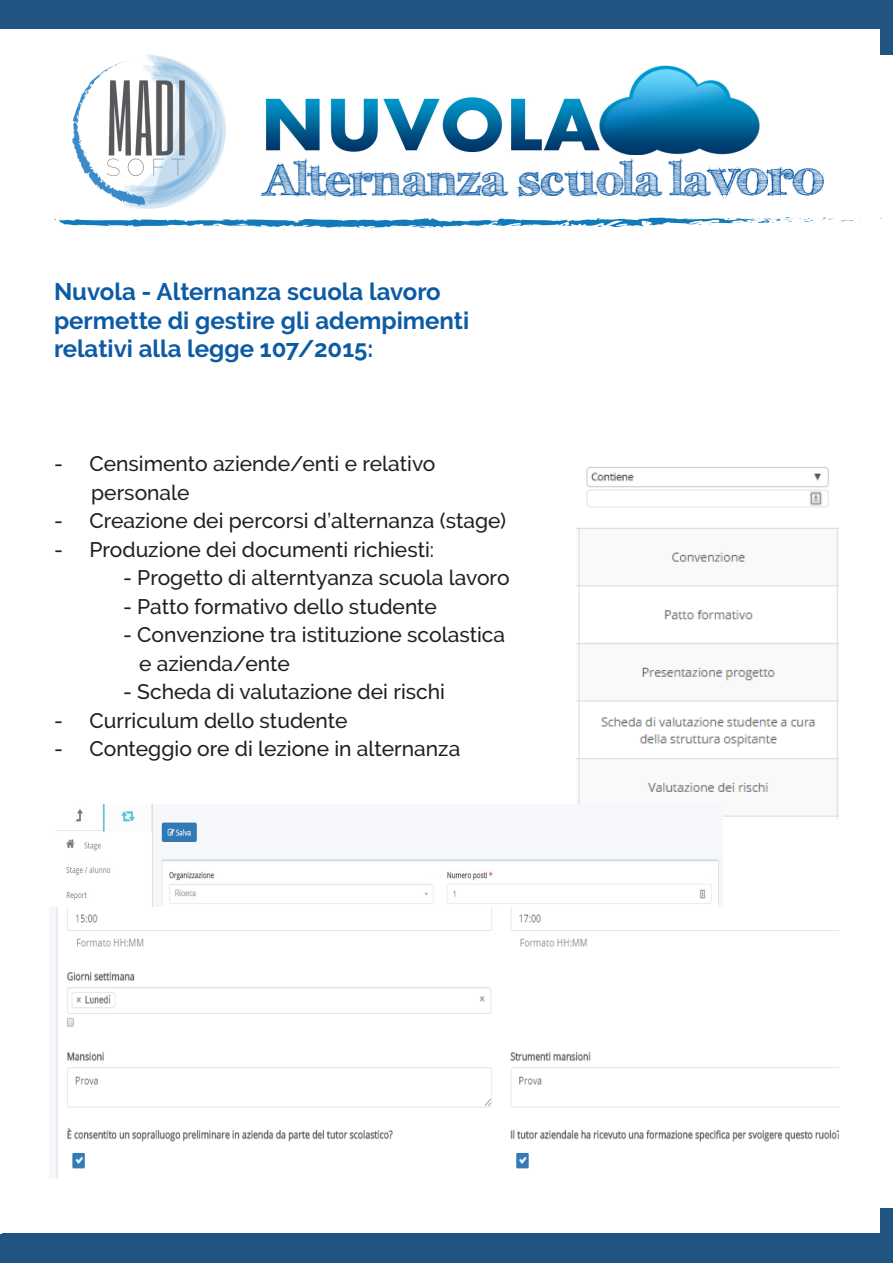
<style>
.page{position:relative;width:893px;height:1263px;background:#fff}
.page>*{position:absolute;margin:0;border:0;box-sizing:border-box;transform-origin:0 0}
.t1{font:700 45px "FFF Tusj";color:#0d5ba5}
.t2{font:700 24px "Raleway";color:#0d5ba5}
.t3{font:500 21px "Raleway";color:#231f20}
.s1{font-size:52.5px}
</style>
<div class="page">
<img style="left:72px;top:54px;width:154px;height:155px">
<div style="left:0;top:0;width:893px;height:29px;background:#1f5580"></div>
<svg style="left:821px;top:217px;width:40px;height:5px"></svg>
<svg style="left:54px;top:217px;width:759px;height:11px"></svg>
<img style="left:266px;top:65px;width:494px;height:90px">
<div style="left:2px;top:1234px;width:891px;height:29px;background:#1f5580"></div>
<img style="left:577px;top:467px;width:262px;height:351px">
<img style="left:56px;top:804px;width:667px;height:103px">
<img style="left:56px;top:907px;width:783px;height:272px">
<div style="left:880px;top:1209px;width:13px;height:54px;background:#1f5580"></div>
<div style="left:880px;top:0;width:13px;height:54px;background:#1f5580"></div>
<h1 class="t1" style="left:263px;top:152px;width:560px">Alternanza scuola la<span class="s1">voro</span></h1>
<p class="t2" style="left:54px;top:278px;width:388px">Nuvola - Alternanza scuola lavoro</p>
<p class="t2" style="left:54px;top:307px;width:417px">permette di gestire gli adempimenti</p>
<p class="t2" style="left:54px;top:335px;width:321px">relativi alla legge 107/2015:</p>
<p class="t3" style="left:54px;top:452px;width:383px">- Censimento aziende/enti e relativo</p>
<p class="t3" style="left:91px;top:480px;width:100px">personale</p>
<p class="t3" style="left:54px;top:509px;width:454px">- Creazione dei percorsi d’alternanza (stage)</p>
<p class="t3" style="left:54px;top:537px;width:382px">- Produzione dei documenti richiesti:</p>
<p class="t3" style="left:123px;top:566px;width:388px">- Progetto di alterntyanza scuola lavoro</p>
<p class="t3" style="left:123px;top:594px;width:315px">- Patto formativo dello studente</p>
<p class="t3" style="left:123px;top:623px;width:384px">- Convenzione tra istituzione scolastica</p>
<p class="t3" style="left:139px;top:651px;width:152px">e azienda/ente</p>
<p class="t3" style="left:123px;top:680px;width:323px">- Scheda di valutazione dei rischi</p>
<p class="t3" style="left:54px;top:708px;width:295px">- Curriculum dello studente</p>
<p class="t3" style="left:54px;top:737px;width:408px">- Conteggio ore di lezione in alternanza</p>
</div>
